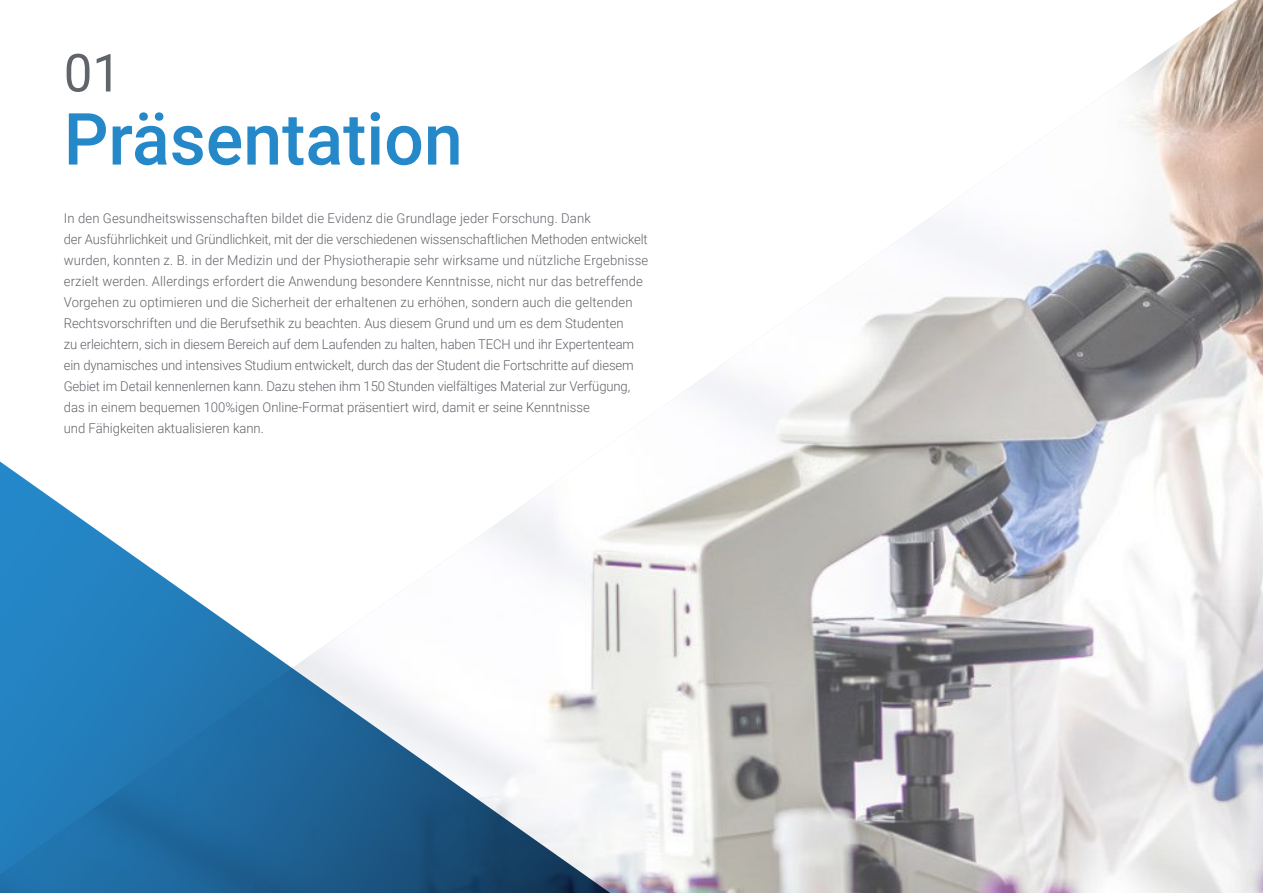
<style>
.page{position:relative;width:1263px;height:893px;background:#fff}
.page>*{position:absolute;margin:0;border:0;box-sizing:border-box;transform-origin:0 0}
.t1{font:500 72px "Roboto";color:#2488c9}
.t2{font:52.5px "Roboto";color:#61646a}
.t3{font:300 13.5px/21px "Roboto";color:#61646a}
</style>
<div class="page">
<img style="left:640px;top:0;width:623px;height:893px">
<svg style="left:0;top:461px;width:640px;height:432px"></svg>
<h2 class="t2" style="left:64px;top:36px;width:59px">01</h2>
<h1 class="t1" style="left:64px;top:89px;width:400px">Präsentation</h1>
<p class="t3" style="left:64px;top:207px;width:586px">In den Gesundheitswissenschaften bildet die Evidenz die Grundlage jeder Forschung. Dank<br>der Ausführlichkeit und Gründlichkeit, mit der die verschiedenen wissenschaftlichen Methoden entwickelt wurden, konnten z. B. in der Medizin und der Physiotherapie sehr wirksame und nützliche Ergebnisse erzielt werden. Allerdings erfordert die Anwendung besondere Kenntnisse, nicht nur das betreffende Vorgehen zu optimieren und die Sicherheit der erhaltenen zu erhöhen, sondern auch die geltenden Rechtsvorschriften und die Berufsethik zu beachten. Aus diesem Grund und um es dem Studenten<br>zu erleichtern, sich in diesem Bereich auf dem Laufenden zu halten, haben TECH und ihr Expertenteam ein dynamisches und intensives Studium entwickelt, durch das der Student die Fortschritte auf diesem Gebiet im Detail kennenlernen kann. Dazu stehen ihm 150 Stunden vielfältiges Material zur Verfügung, das in einem bequemen 100%igen Online-Format präsentiert wird, damit er seine Kenntnisse<br>und Fähigkeiten aktualisieren kann.</p>
</div>
